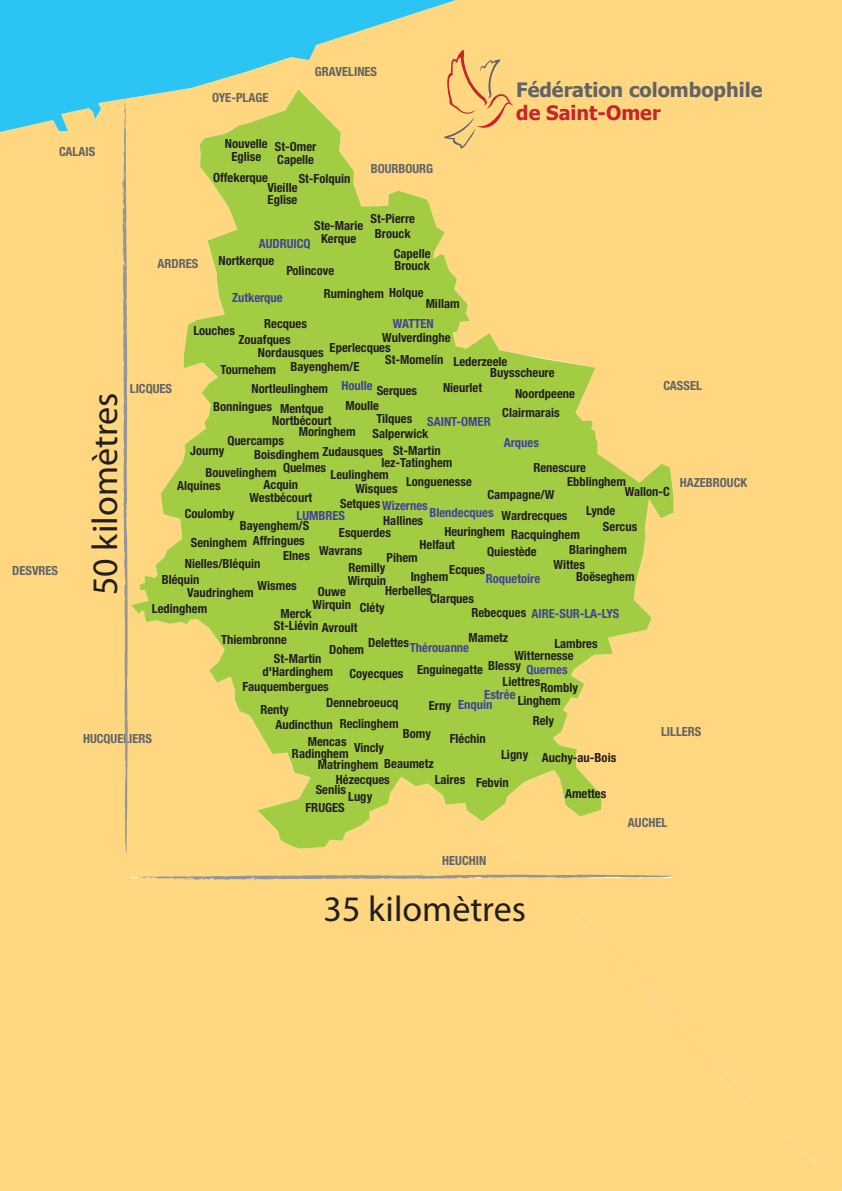
<style>
.page{position:relative;width:842px;height:1191px;background:#fff}
.page>*{position:absolute;margin:0;border:0;box-sizing:border-box;transform-origin:0 0}
.t1{font:36px "Myriad Pro";color:#231f20}
.t2{font:700 19.8px "Tahoma";color:#636366}
.t3{font:700 19.8px "Tahoma";color:#c8242b}
.t4{font:700 condensed 12.6px/12.6px "Helvetica Neue";color:#231f20}
.t5{font:700 condensed 12.6px/10.9px "Helvetica Neue";color:#42429b}
.t6{font:700 condensed 12.6px "Helvetica Neue";color:#636366}
</style>
<div class="page">
<div style="left:0;top:132px;width:291px;height:1059px;background:#fed780"></div>
<div style="left:291px;top:0;width:551px;height:1191px;background:#fed780"></div>
<svg style="left:131px;top:89px;width:543px;height:759px;fill:#a2cd43"></svg>
<svg style="left:0;top:0;width:456px;height:132px;fill:#2cc4f3"></svg>
<svg style="left:131px;top:874px;width:541px;height:6px"></svg>
<svg style="left:122px;top:92px;width:6px;height:762px"></svg>
<svg style="left:435px;top:41px;width:78px;height:115px"></svg>
<p class="t6" style="left:212px;top:90px;width:58px">OYE-PLAGE</p>
<p class="t6" style="left:315px;top:64px;width:64px">GRAVELINES</p>
<h2 class="t2" style="left:516px;top:76px;width:248px">Fédération colombophile</h2>
<h2 class="t3" style="left:516px;top:99px;width:146px">de Saint-Omer</h2>
<p class="t4" style="left:225px;top:137px;width:44px;text-align:center">Nouvelle<br>Eglise</p>
<p class="t4" style="left:275px;top:140px;width:43px">St-Omer<br>Capelle</p>
<p class="t4" style="left:299px;top:172px;width:53px">St-Folquin</p>
<p class="t4" style="left:314px;top:219px;width:51px;text-align:center">Ste-Marie<br>Kerque</p>
<p class="t6" style="left:59px;top:144px;width:38px">CALAIS</p>
<p class="t6" style="left:371px;top:161px;width:64px">BOURBOURG</p>
<p class="t4" style="left:213px;top:171px;width:56px">Offekerque</p>
<p class="t4" style="left:268px;top:181px;width:31px;line-height:12px">Vieille<br>Eglise</p>
<p class="t4" style="left:370px;top:211px;width:46px;line-height:15.1px;text-align:center">St-Pierre<br>Brouck</p>
<p class="t4" style="left:394px;top:247px;width:38px">Capelle<br>Brouck</p>
<p class="t4" style="left:426px;top:297px;width:36px">Millam</p>
<p class="t5" style="left:393px;top:318px;width:43px">WATTEN</p>
<p class="t4" style="left:382px;top:326px;width:127px;line-height:22.6px">Wulverdinghe<br>St-Momelin Lederzeele</p>
<p class="t4" style="left:490px;top:365px;width:66px">Buysscheure</p>
<p class="t4" style="left:443px;top:381px;width:41px">Nieurlet</p>
<p class="t5" style="left:427px;top:416px;width:65px">SAINT-OMER</p>
<p class="t5" style="left:259px;top:238px;width:53px">AUDRUICQ</p>
<p class="t4" style="left:218px;top:254px;width:57px">Nortkerque</p>
<p class="t5" style="left:232px;top:292px;width:52px">Zutkerque</p>
<p class="t6" style="left:158px;top:256px;width:42px">ARDRES</p>
<p class="t4" style="left:324px;top:259px;width:101px;line-height:22.6px;text-indent:-38px">Polincove<br>Ruminghem Holque</p>
<p class="t4" style="left:264px;top:317px;width:44px">Recques</p>
<p class="t4" style="left:193px;top:324px;width:43px">Louches</p>
<p class="t4" style="left:238px;top:333px;width:54px">Zouafques</p>
<p class="t4" style="left:290px;top:338px;width:102px;line-height:18.9px;text-indent:39px">Eperlecques<br>Bayenghem/E</p>
<p class="t4" style="left:258px;top:346px;width:67px">Nordausques</p>
<p class="t4" style="left:221px;top:363px;width:57px">Tournehem</p>
<p class="t5" style="left:341px;top:379px;width:33px">Houlle</p>
<p class="t6" style="left:663px;top:378px;width:40px">CASSEL</p>
<p class="t4" style="left:251px;top:382px;width:78px">Nortleulinghem</p>
<p class="t6" style="left:130px;top:381px;width:44px">LICQUES</p>
<p class="t4" style="left:345px;top:383px;width:73px;line-height:15.2px;text-indent:31px">Serques<br>Moulle</p>
<p class="t4" style="left:515px;top:386px;width:61px">Noordpeene</p>
<p class="t5" style="left:504px;top:437px;width:37px">Arques</p>
<p class="t4" style="left:567px;top:460px;width:60px;line-height:14.2px;text-indent:-34px">Renescure<br>Ebblinghem</p>
<p class="t4" style="left:603px;top:502px;width:36px;line-height:16.3px;text-indent:-17px">Lynde<br>Sercus</p>
<h1 class="t1" style="left:83px;top:595px;width:204px;rotate:-90deg">50 kilomètres</h1>
<p class="t4" style="left:213px;top:400px;width:60px">Bonningues</p>
<p class="t4" style="left:272px;top:402px;width:61px;text-align:center">Mentque<br>Nortbécourt</p>
<p class="t4" style="left:502px;top:406px;width:59px">Clairmarais</p>
<p class="t4" style="left:376px;top:412px;width:37px">Tilques</p>
<p class="t4" style="left:299px;top:425px;width:58px">Moringhem</p>
<p class="t4" style="left:373px;top:426px;width:57px">Salperwick</p>
<p class="t4" style="left:227px;top:434px;width:58px">Quercamps</p>
<p class="t4" style="left:381px;top:444px;width:73px;text-align:center">St-Martin lez-Tatinghem</p>
<p class="t4" style="left:190px;top:444px;width:36px">Journy</p>
<p class="t4" style="left:322px;top:445px;width:62px">Zudausques</p>
<p class="t4" style="left:254px;top:447px;width:67px">Boisdinghem</p>
<p class="t4" style="left:283px;top:461px;width:45px">Quelmes</p>
<p class="t4" style="left:205px;top:466px;width:73px">Bouvelinghem</p>
<p class="t4" style="left:331px;top:468px;width:60px">Leulinghem</p>
<p class="t4" style="left:406px;top:475px;width:67px">Longuenesse</p>
<p class="t6" style="left:680px;top:475px;width:69px">HAZEBROUCK</p>
<p class="t4" style="left:177px;top:478px;width:45px">Alquines</p>
<p class="t4" style="left:249px;top:478px;width:64px;text-align:center">Acquin<br>Westbécourt</p>
<p class="t4" style="left:240px;top:519px;width:71px">Bayenghem/S</p>
<p class="t4" style="left:355px;top:482px;width:44px">Wisques</p>
<p class="t4" style="left:487px;top:488px;width:68px">Campagne/W</p>
<p class="t4" style="left:625px;top:485px;width:47px">Wallon-C</p>
<p class="t4" style="left:511px;top:506px;width:70px;line-height:18.4px;text-indent:-10px">Wardrecques<br>Racquinghem</p>
<p class="t4" style="left:553px;top:542px;width:75px;line-height:14.7px;text-indent:16px">Blaringhem<br>Wittes</p>
<p class="t4" style="left:576px;top:570px;width:60px">Boëseghem</p>
<p class="t5" style="left:531px;top:608px;width:90px">AIRE-SUR-LA-LYS</p>
<p class="t4" style="left:514px;top:637px;width:85px;line-height:12.1px;text-indent:40px">Lambres<br>Witternesse</p>
<p class="t4" style="left:503px;top:657px;width:39px;line-height:16.3px;text-indent:-14px">Blessy<br>Liettres</p>
<p class="t4" style="left:340px;top:497px;width:42px">Setques</p>
<p class="t5" style="left:382px;top:500px;width:47px">Wizernes</p>
<p class="t5" style="left:429px;top:507px;width:66px">Blendecques</p>
<p class="t4" style="left:185px;top:507px;width:51px">Coulomby</p>
<p class="t5" style="left:297px;top:509px;width:50px">LUMBRES</p>
<p class="t4" style="left:383px;top:514px;width:41px">Hallines</p>
<p class="t4" style="left:444px;top:525px;width:62px">Heuringhem</p>
<p class="t4" style="left:339px;top:526px;width:54px">Esquerdes</p>
<p class="t4" style="left:191px;top:534px;width:115px">Seninghem Affringues</p>
<p class="t4" style="left:420px;top:538px;width:37px">Helfaut</p>
<p class="t4" style="left:319px;top:544px;width:45px">Wavrans</p>
<p class="t4" style="left:487px;top:545px;width:51px">Quiestède</p>
<p class="t5" style="left:486px;top:573px;width:56px">Roquetoire</p>
<p class="t4" style="left:468px;top:599px;width:59px;line-height:25.7px">Rebecques<br>Mametz</p>
<p class="t4" style="left:417px;top:663px;width:67px">Enguinegatte</p>
<p class="t4" style="left:429px;top:698px;width:24px">Erny</p>
<p class="t4" style="left:450px;top:731px;width:38px">Fléchin</p>
<p class="t4" style="left:476px;top:776px;width:34px">Febvin</p>
<p class="t4" style="left:283px;top:549px;width:28px">Elnes</p>
<p class="t4" style="left:348px;top:561px;width:40px">Remilly<br>Wirquin</p>
<p class="t4" style="left:411px;top:548px;width:39px;line-height:18.9px;text-indent:-24px">Pihem<br>Inghem</p>
<p class="t4" style="left:185px;top:557px;width:77px">Nielles/Bléquin</p>
<p class="t4" style="left:449px;top:563px;width:37px">Ecques</p>
<p class="t6" style="left:12px;top:563px;width:47px">DESVRES</p>
<p class="t4" style="left:162px;top:572px;width:39px">Bléquin</p>
<p class="t4" style="left:258px;top:579px;width:41px">Wismes</p>
<p class="t4" style="left:385px;top:584px;width:48px">Herbelles</p>
<p class="t4" style="left:313px;top:585px;width:40px;text-align:center">Ouwe<br>Wirquin</p>
<p class="t4" style="left:187px;top:586px;width:68px">Vaudringhem</p>
<p class="t4" style="left:430px;top:592px;width:45px">Clarques</p>
<p class="t4" style="left:360px;top:601px;width:26px">Cléty</p>
<p class="t4" style="left:152px;top:602px;width:57px">Ledinghem</p>
<p class="t4" style="left:274px;top:606px;width:46px;text-align:center">Merck<br>St-Liévin</p>
<p class="t4" style="left:322px;top:621px;width:37px">Avroult</p>
<p class="t4" style="left:221px;top:633px;width:67px">Thiembronne</p>
<p class="t4" style="left:329px;top:643px;width:36px">Dohem</p>
<p class="t5" style="left:368px;top:642px;width:102px"><sup>Delettes</sup>Thérouanne</p>
<p class="t4" style="left:263px;top:652px;width:72px;text-align:center">St-Martin d'Hardinghem</p>
<p class="t5" style="left:527px;top:663px;width:43px">Quernes</p>
<p class="t4" style="left:518px;top:681px;width:62px;line-height:13.1px;text-indent:23px">Rombly<br>Linghem</p>
<p class="t4" style="left:533px;top:713px;width:23px">Rely</p>
<p class="t4" style="left:501px;top:748px;width:29px">Ligny</p>
<p class="t4" style="left:349px;top:667px;width:56px">Coyecques</p>
<p class="t4" style="left:326px;top:678px;width:74px;line-height:16.3px;text-indent:-84px">Fauquembergues<br>Dennebroeucq</p>
<p class="t5" style="left:458px;top:688px;width:59px;text-indent:26px">Estrée<br>Enquin</p>
<p class="t4" style="left:260px;top:703px;width:30px">Renty</p>
<p class="t4" style="left:340px;top:711px;width:60px;line-height:23.6px;text-align:center">Reclinghem<br>Vincly</p>
<p class="t4" style="left:336px;top:757px;width:55px;line-height:14.2px;text-indent:-18px">Matringhem<br>Hézecques</p>
<p class="t4" style="left:348px;top:790px;width:26px">Lugy</p>
<p class="t4" style="left:275px;top:718px;width:59px">Audincthun</p>
<p class="t6" style="left:661px;top:724px;width:42px">LILLERS</p>
<p class="t4" style="left:403px;top:727px;width:30px">Bomy</p>
<p class="t6" style="left:83px;top:731px;width:71px">HUCQUELIERS</p>
<p class="t4" style="left:308px;top:735px;width:40px">Mencas</p>
<p class="t4" style="left:292px;top:747px;width:58px">Radinghem</p>
<p class="t4" style="left:542px;top:750px;width:76px">Auchy-au-Bois</p>
<p class="t4" style="left:384px;top:757px;width:51px">Beaumetz</p>
<p class="t4" style="left:435px;top:773px;width:32px">Laires</p>
<p class="t4" style="left:305px;top:779px;width:42px;line-height:18.9px;text-align:right">Senlis<br>FRUGES</p>
<p class="t4" style="left:565px;top:786px;width:43px">Amettes</p>
<p class="t6" style="left:442px;top:853px;width:46px">HEUCHIN</p>
<h1 class="t1" style="left:324px;top:886px;width:204px">35 kilomètres</h1>
<p class="t6" style="left:628px;top:814px;width:41px">AUCHEL</p>
</div>
